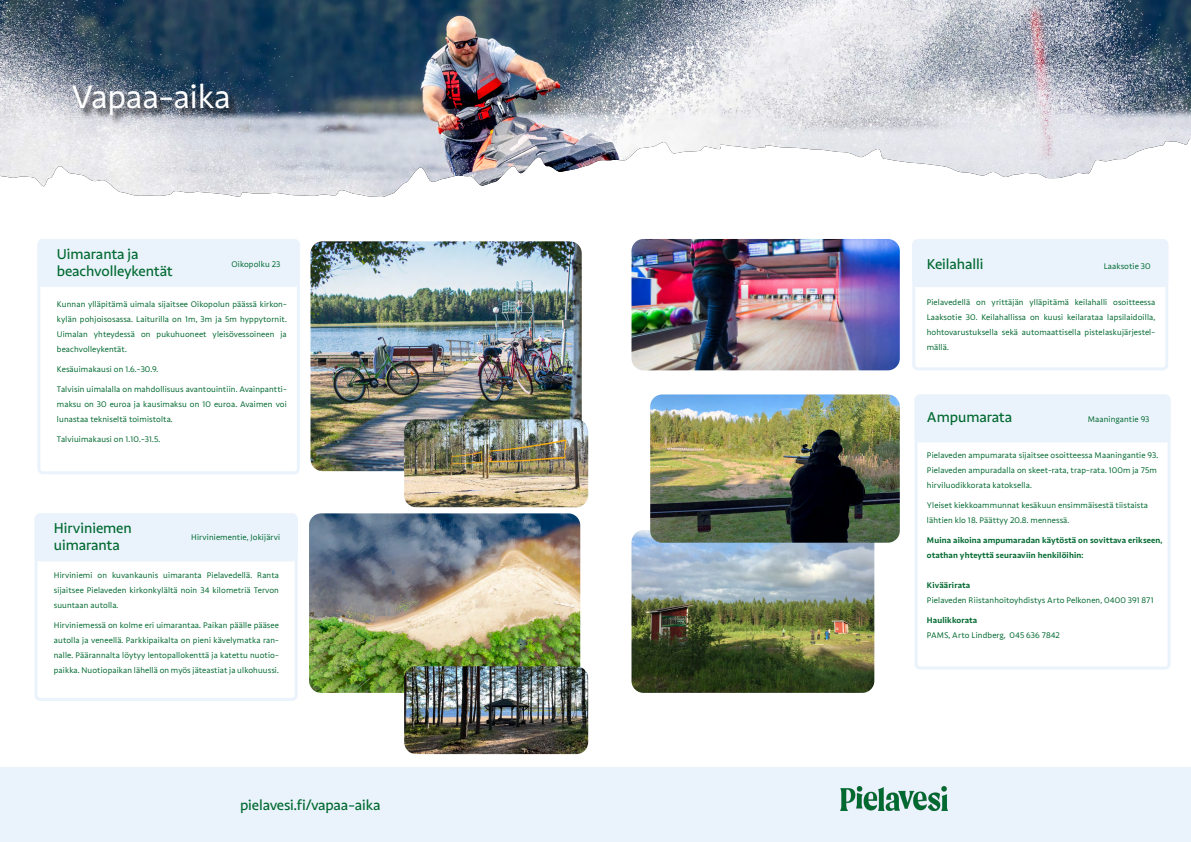
<style>
.page{position:relative;width:1191px;height:842px;background:#fff}
.page>*{position:absolute;margin:0;border:0;box-sizing:border-box;transform-origin:0 0}
.t1{font:32px "Highgate";color:#fff}
.t2{font:500 14px/16.8px "Highgate";color:#00692f}
.t3{font:8px/15px "Highgate";letter-spacing:.02em;color:#00692f;text-align:justify}
.t4{font:700 8px/15px "Highgate";letter-spacing:.02em;color:#00692f}
</style>
<div class="page">
<img style="left:631px;top:239px;width:268px;height:131px">
<img style="left:310px;top:241px;width:272px;height:230px">
<div style="left:912px;top:239px;width:256px;height:131px;border:3px solid #eaf3fc;border-radius:4px"></div>
<div style="left:37px;top:239px;width:263px;height:235px;border:3px solid #eaf3fc;border-radius:4px"></div>
<div style="left:35px;top:513px;width:263px;height:188px;border:3px solid #eaf3fc;border-radius:4px"></div>
<div style="left:913px;top:241px;width:253px;height:45px;background:#eaf3fc;border-radius:4px"></div>
<div style="left:912px;top:239px;width:256px;height:48px;border:3px solid #eaf3fc;border-radius:4px"></div>
<div style="left:39px;top:240px;width:259px;height:45px;background:#eaf3fc;border-radius:4px"></div>
<div style="left:38px;top:239px;width:261px;height:48px;border:3px solid #eaf3fc;border-radius:4px"></div>
<div style="left:36px;top:515px;width:260px;height:45px;background:#eaf3fc;border-radius:4px"></div>
<div style="left:35px;top:513px;width:263px;height:48px;border:3px solid #eaf3fc;border-radius:4px"></div>
<div style="left:914px;top:394px;width:256px;height:275px;border:3px solid #eaf3fc;border-radius:4px"></div>
<div style="left:916px;top:396px;width:253px;height:45px;background:#eaf3fc;border-radius:4px"></div>
<div style="left:914px;top:394px;width:256px;height:48px;border:3px solid #eaf3fc;border-radius:4px"></div>
<svg style="left:954px;top:0;width:237px;height:179px;background:#abb1bd"></svg>
<img style="left:0;top:0;width:954px;height:197px">
<div style="left:73px;top:84px;width:166px;height:41px;background:#000;opacity:.75"></div>
<img style="left:309px;top:513px;width:271px;height:180px">
<img style="left:404px;top:666px;width:184px;height:88px">
<img style="left:404px;top:419px;width:184px;height:88px">
<div style="left:0;top:767px;width:1191px;height:75px;background:#eaf3fc"></div>
<img style="left:840px;top:787px;width:108px;height:24px">
<img style="left:631px;top:530px;width:243px;height:163px">
<img style="left:650px;top:394px;width:249px;height:149px">
<h1 class="t1" style="left:71px;top:77px;width:161px">Vapaa-aika</h1>
<h2 class="t2" style="left:57px;top:246px;width:117px">Uimaranta ja beachvolleykentät</h2>
<p class="t3" style="left:231px;top:257px;width:50px">Oikopolku 23</p>
<p class="t3" style="left:57px;top:297px;width:231px">Kunnan ylläpitämä uimala sijaitsee Oikopolun päässä kirkon&shy;kylän pohjoisosassa. Laiturilla on 1m, 3m ja 5m hyppytornit.<br>Uimalan yhteydessä on pukuhuoneet yleisövessoineen ja beachvolleykentät.</p>
<p class="t3" style="left:57px;top:362px;width:103px">Kesäuimakausi on 1.6.-30.9.</p>
<p class="t3" style="left:57px;top:382px;width:231px">Talvisin uimalalla on mahdollisuus avantouintiin. Avainpantti&shy;maksu on 30 euroa ja kausimaksu on 10 euroa. Avaimen voi lunastaa tekniseltä toimistolta.</p>
<p class="t3" style="left:57px;top:432px;width:105px">Talviuimakausi on 1.10.-31.5.</p>
<h2 class="t2" style="left:54px;top:520px;width:79px">Hirviniemen uimaranta</h2>
<p class="t3" style="left:191px;top:530px;width:90px">Hirviniementie, Jokijärvi</p>
<p class="t3" style="left:54px;top:567px;width:226px">Hirviniemi on kuvankaunis uimaranta Pielavedellä. Ranta sijaitsee Pielaveden kirkonkylältä noin 34 kilometriä Tervon suuntaan autolla.</p>
<p class="t3" style="left:54px;top:617px;width:226px">Hirviniemessä on kolme eri uimarantaa. Paikan päälle pääsee autolla ja veneellä. Parkkipaikalta on pieni kävelymatka ran&shy;nalle. Päärannalta löytyy lentopallokenttä ja katettu nuotio&shy;paikka. Nuotiopaikan lähellä on myös jäteastiat ja ulkohuussi.</p>
<h2 class="t2" style="left:240px;top:796px;width:142px">pielavesi.fi/vapaa-aika</h2>
<h2 class="t2" style="left:926px;top:255px;width:58px">Keilahalli</h2>
<p class="t3" style="left:1103px;top:258px;width:48px">Laaksotie 30</p>
<p class="t3" style="left:926px;top:294px;width:230px">Pielavedellä on yrittäjän ylläpitämä keilahalli osoitteessa Laaksotie 30. Keilahallissa on kuusi keilarataa lapsilaidoilla, hohtovarustuksella sekä automaattisella pistelaskujärjestel&shy;mällä.</p>
<h2 class="t2" style="left:927px;top:409px;width:87px">Ampumarata</h2>
<p class="t3" style="left:927px;top:448px;width:233px;text-align:left">Pielaveden ampumarata sijaitsee osoitteessa Maaningantie 93.<br>Pielaveden ampuradalla on skeet-rata, trap-rata. 100m ja 75m hirviluodikkorata katoksella.</p>
<p class="t3" style="left:927px;top:498px;width:223px">Yleiset kiekkoammunnat kesäkuun ensimmäisestä tiistaista lähtien klo 18. Päättyy 20.8. mennessä.</p>
<p class="t4" style="left:927px;top:533px;width:237px">Muina aikoina ampumaradan käytöstä on sovittava erikseen, otathan yhteyttä seuraaviin henkilöihin:</p>
<p class="t4" style="left:927px;top:578px;width:45px">Kiväärirata</p>
<p class="t3" style="left:927px;top:593px;width:228px">Pielaveden Riistanhoitoyhdistys Arto Pelkonen, 0400 391 871</p>
<p class="t4" style="left:927px;top:613px;width:52px">Haulikkorata</p>
<p class="t3" style="left:927px;top:628px;width:134px">PAMS, Arto Lindberg, 045 636 7842</p>
<p class="t3" style="left:1087px;top:412px;width:63px">Maaningantie 93</p>
</div>
